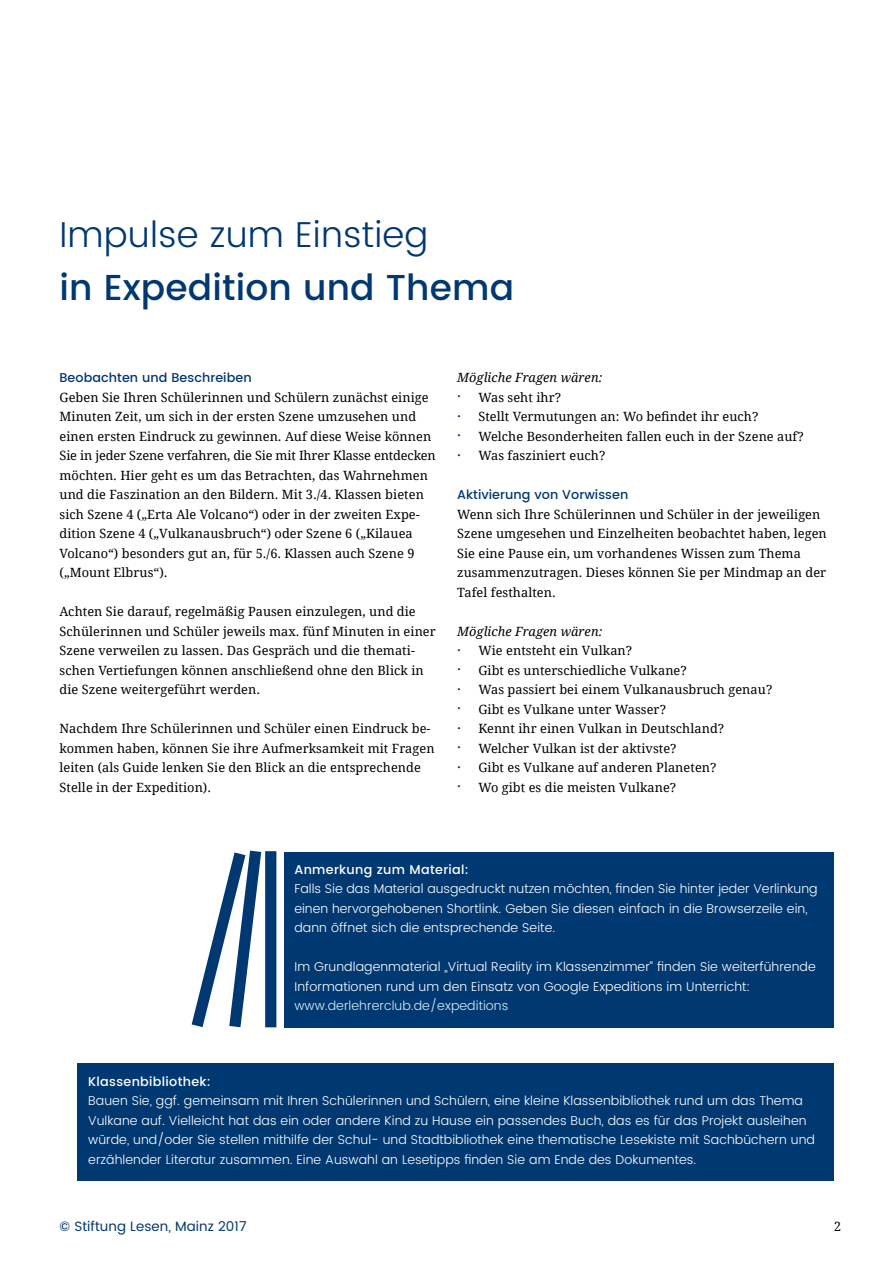
<style>
.page{position:relative;width:893px;height:1263px;background:#fff}
.page>*{position:absolute;margin:0;border:0;box-sizing:border-box;transform-origin:0 0}
.t1{font:500 36px "Poppins DE";letter-spacing:.005em;color:#003871}
.t2{font:300 36px "Poppins DE";letter-spacing:.005em;color:#003871}
.t3{font:13.5px "Poppins DE";letter-spacing:.005em;color:#003871}
.t4{font:12.75px/19.5px "Droid Serif";letter-spacing:.005em;color:#000}
.t5{font:300 12.75px/19.5px "Poppins DE";letter-spacing:.005em;color:#fff}
.t6{font:500 12.75px "Poppins DE";letter-spacing:.005em;color:#003871}
.t7{font:italic 12.75px "Droid Serif";letter-spacing:.005em;color:#000}
.t8{font:500 12.75px "Poppins DE";letter-spacing:.025em;color:#fff}
.t9{font:300 12.75px "Poppins DE";letter-spacing:.005em;color:#d5edfa}
.t10{font:700 12.75px "Droid Serif";color:#003871}
</style>
<div class="page">
<div style="left:77px;top:1063px;width:756px;height:117px;background:#003871"></div>
<div style="left:265px;top:851px;width:11px;height:176px;background:#003871"></div>
<svg style="left:191px;top:850px;width:77px;height:178px"></svg>
<div style="left:284px;top:852px;width:549px;height:175px;background:#003871"></div>
<p class="t2" style="left:60px;top:209px;width:370px">Impulse zum Einstieg</p>
<p class="t1" style="left:60px;top:260px;width:456px">in Expedition und Thema</p>
<p class="t6" style="left:60px;top:368px;width:194px">Beobachten und Beschreiben</p>
<p class="t4" style="left:60px;top:387px;width:378px">Geben Sie Ihren Schülerinnen und Schülern zunächst einige Minuten Zeit, um sich in der ersten Szene umzusehen und einen ersten Eindruck zu gewinnen. Auf diese Weise können Sie in jeder Szene verfahren, die Sie mit Ihrer Klasse entdecken möchten. Hier geht es um das Betrachten, das Wahrnehmen und die Faszination an den Bildern. Mit 3./4. Klassen bieten sich Szene 4 („Erta Ale Volcano“) oder in der zweiten Expe&shy;dition Szene 4 („Vulkanausbruch“) oder Szene 6 („Kilauea Volcano“) besonders gut an, für 5./6. Klassen auch Szene 9 („Mount Elbrus“).</p>
<p class="t4" style="left:60px;top:602px;width:378px">Achten Sie darauf, regelmäßig Pausen einzulegen, und die Schülerinnen und Schüler jeweils max. fünf Minuten in einer Szene verweilen zu lassen. Das Gespräch und die themati&shy;schen Vertiefungen können anschließend ohne den Blick in die Szene weitergeführt werden.</p>
<p class="t4" style="left:60px;top:719px;width:376px">Nachdem Ihre Schülerinnen und Schüler einen Eindruck be&shy;kommen haben, können Sie ihre Aufmerksamkeit mit Fragen leiten (als Guide lenken Sie den Blick an die entsprechende Stelle in der Expedition).</p>
<p class="t7" style="left:457px;top:369px;width:147px">Mögliche Fragen wären:</p>
<p class="t10" style="left:457px;top:384px;width:5px">.</p>
<p class="t4" style="left:478px;top:387px;width:84px">Was seht ihr?</p>
<p class="t10" style="left:457px;top:403px;width:5px">.</p>
<p class="t4" style="left:478px;top:407px;width:282px">Stellt Vermutungen an: Wo befindet ihr euch?</p>
<p class="t10" style="left:457px;top:423px;width:5px">.</p>
<p class="t4" style="left:478px;top:426px;width:327px">Welche Besonderheiten fallen euch in der Szene auf?</p>
<p class="t10" style="left:457px;top:442px;width:5px">.</p>
<p class="t4" style="left:478px;top:446px;width:128px">Was fasziniert euch?</p>
<p class="t6" style="left:457px;top:485px;width:173px">Aktivierung von Vorwissen</p>
<p class="t4" style="left:457px;top:504px;width:371px">Wenn sich Ihre Schülerinnen und Schüler in der jeweiligen Szene umgesehen und Einzelheiten beobachtet haben, legen Sie eine Pause ein, um vorhandenes Wissen zum Thema zusammenzutragen. Dieses können Sie per Mindmap an der Tafel festhalten.</p>
<p class="t7" style="left:457px;top:622px;width:147px">Mögliche Fragen wären:</p>
<p class="t10" style="left:457px;top:637px;width:5px">.</p>
<p class="t4" style="left:478px;top:641px;width:155px">Wie entsteht ein Vulkan?</p>
<p class="t10" style="left:457px;top:657px;width:5px">.</p>
<p class="t4" style="left:478px;top:660px;width:210px">Gibt es unterschiedliche Vulkane?</p>
<p class="t10" style="left:457px;top:676px;width:5px">.</p>
<p class="t4" style="left:478px;top:680px;width:295px">Was passiert bei einem Vulkanausbruch genau?</p>
<p class="t10" style="left:457px;top:696px;width:5px">.</p>
<p class="t4" style="left:478px;top:699px;width:189px">Gibt es Vulkane unter Wasser?</p>
<p class="t10" style="left:457px;top:715px;width:5px">.</p>
<p class="t4" style="left:478px;top:719px;width:247px">Kennt ihr einen Vulkan in Deutschland?</p>
<p class="t10" style="left:457px;top:735px;width:5px">.</p>
<p class="t4" style="left:478px;top:738px;width:200px">Welcher Vulkan ist der aktivste?</p>
<p class="t10" style="left:457px;top:754px;width:5px">.</p>
<p class="t4" style="left:478px;top:758px;width:240px">Gibt es Vulkane auf anderen Planeten?</p>
<p class="t10" style="left:457px;top:774px;width:5px">.</p>
<p class="t4" style="left:478px;top:777px;width:199px">Wo gibt es die meisten Vulkane?</p>
<p class="t8" style="left:294px;top:860px;width:176px">Anmerkung zum Material:</p>
<p class="t5" style="left:294px;top:879px;width:525px">Falls Sie das Material ausgedruckt nutzen möchten, finden Sie hinter jeder Verlinkung einen hervorgehobenen Shortlink. Geben Sie diesen einfach in die Browserzeile ein, dann öffnet sich die entsprechende Seite.</p>
<p class="t5" style="left:294px;top:957px;width:523px">Im Grundlagenmaterial „Virtual Reality im Klassenzimmer“ finden Sie weiterführende<br>Informationen rund um den Einsatz von Google Expeditions im Unterricht:</p>
<p class="t9" style="left:294px;top:997px;width:215px">www.derlehrerclub.de/expeditions</p>
<p class="t8" style="left:88px;top:1072px;width:124px">Klassenbibliothek:</p>
<p class="t5" style="left:88px;top:1091px;width:728px">Bauen Sie, ggf. gemeinsam mit Ihren Schülerinnen und Schülern, eine kleine Klassenbibliothek rund um das Thema Vulkane auf. Vielleicht hat das ein oder andere Kind zu Hause ein passendes Buch, das es für das Projekt ausleihen würde, und/oder Sie stellen mithilfe der Schul- und Stadtbibliothek eine thematische Lesekiste mit Sachbüchern und erzählender Literatur zusammen. Eine Auswahl an Lesetipps finden Sie am Ende des Dokumentes.</p>
<p class="t3" style="left:60px;top:1217px;width:189px">© Stiftung Lesen, Mainz 2017</p>
<p class="t4" style="left:834px;top:1217px;width:9px">2</p>
</div>
